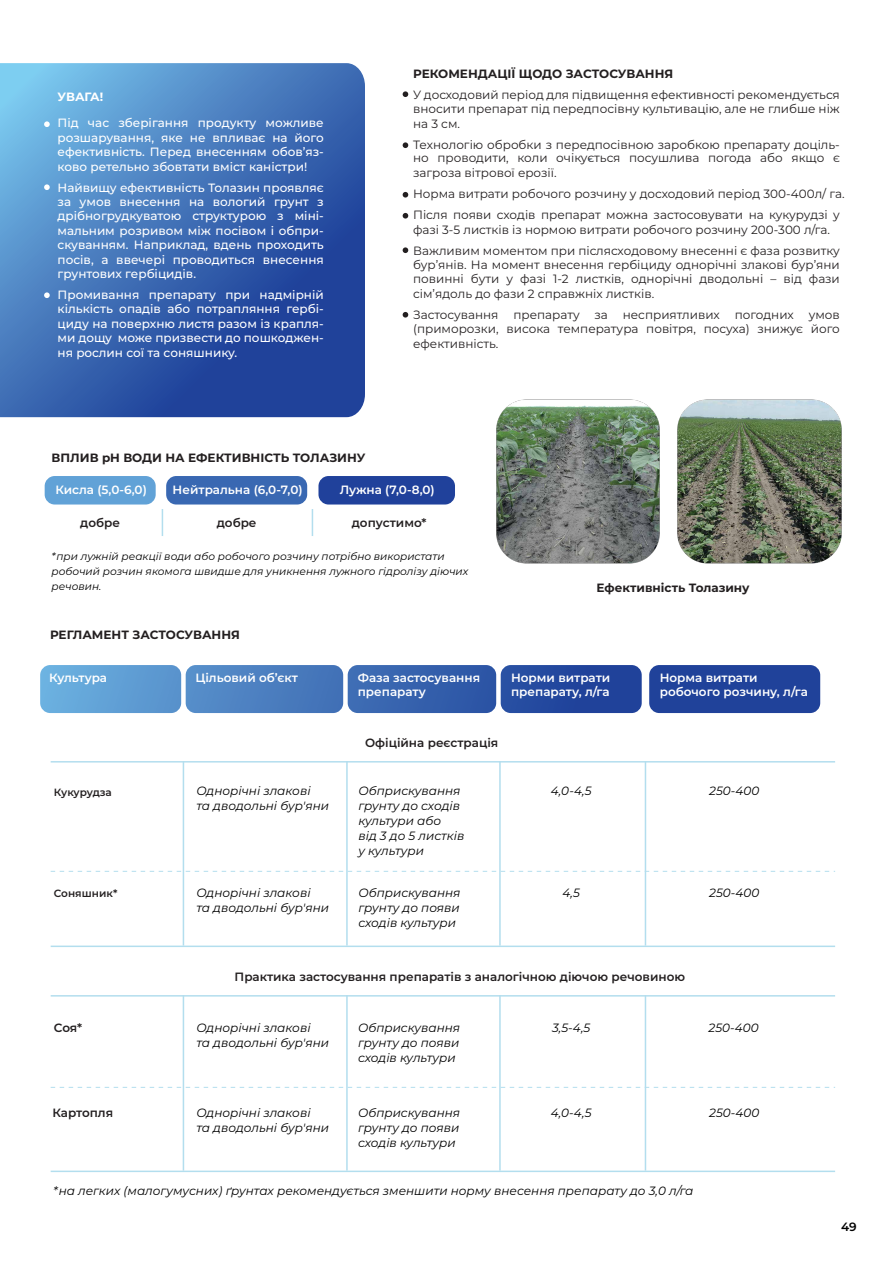
<style>
.page{position:relative;width:893px;height:1263px;background:#fff}
.page>*{position:absolute;margin:0;border:0;box-sizing:border-box;transform-origin:0 0}
.t1{font:12px/14.4px "Montserrat";color:#231f20;text-align:justify}
.t2{font:500 12px/14.4px "Montserrat";color:#fff;text-align:justify}
.t3{font:italic 12px/15px "Montserrat";color:#000}
.t4{font:600 12px/14.4px "Montserrat";color:#fff}
.t5{font:600 12px "Montserrat";color:#231f20}
.t6{font:700 12px "Montserrat";color:#231f20}
.t7{font:700 12px "Montserrat";letter-spacing:-.01em;color:#fff}
.t8{font:600 12px "Montserrat";color:#000}
.t9{font:italic 10.5px/15px "Montserrat";color:#000}
.t10{font:600 10.5px "Montserrat";color:#231f20}
</style>
<div class="page">
<svg style="left:0;top:63px;width:365px;height:354px;background:#3f6fb6"></svg>
<svg style="left:162px;top:509px;width:1px;height:27px"></svg>
<svg style="left:312px;top:509px;width:1px;height:27px"></svg>
<div style="left:45px;top:476px;width:111px;height:28px;background:#61a2d7;border-radius:10px"></div>
<div style="left:166px;top:476px;width:141px;height:28px;background:#3968b2;border-radius:10px"></div>
<div style="left:318px;top:476px;width:137px;height:28px;background:#20419b;border-radius:10px"></div>
<div style="left:649px;top:665px;width:171px;height:48px;background:#20429a"></div>
<svg style="left:40px;top:665px;width:602px;height:48px;background:#4575b9"></svg>
<hr style="left:183px;top:995px;width:1px;height:175px;background:#b3deee">
<hr style="left:346px;top:995px;width:2px;height:175px;background:#b3deee">
<hr style="left:499px;top:995px;width:2px;height:175px;background:#b3deee">
<hr style="left:645px;top:995px;width:1px;height:175px;background:#b3deee">
<hr style="left:183px;top:761px;width:1px;height:184px;background:#b3deee">
<hr style="left:346px;top:761px;width:2px;height:184px;background:#b3deee">
<hr style="left:499px;top:761px;width:2px;height:184px;background:#b3deee">
<hr style="left:645px;top:761px;width:1px;height:184px;background:#b3deee">
<hr style="left:51px;top:761px;width:784px;height:1px;background:#b3deee">
<hr style="left:51px;top:995px;width:784px;height:1px;background:#b3deee">
<hr style="left:51px;top:1170px;width:784px;height:2px;background:#b3deee">
<svg style="left:51px;top:1087px;width:784px;height:1px"></svg>
<hr style="left:51px;top:945px;width:784px;height:2px;background:#b3deee">
<svg style="left:51px;top:871px;width:784px;height:1px"></svg>
<svg style="left:44px;top:121px;width:6px;height:6px"></svg>
<svg style="left:44px;top:184px;width:6px;height:6px"></svg>
<svg style="left:44px;top:292px;width:6px;height:6px"></svg>
<svg style="left:403px;top:91px;width:5px;height:6px"></svg>
<svg style="left:403px;top:142px;width:5px;height:6px"></svg>
<svg style="left:403px;top:192px;width:5px;height:6px"></svg>
<svg style="left:403px;top:213px;width:5px;height:6px"></svg>
<svg style="left:403px;top:247px;width:5px;height:6px"></svg>
<svg style="left:403px;top:312px;width:5px;height:6px"></svg>
<img style="left:677px;top:399px;width:165px;height:165px">
<img style="left:496px;top:399px;width:164px;height:165px">
<p class="t7" style="left:58px;top:88px;width:47px">УВАГА!</p>
<p class="t2" style="left:58px;top:115px;width:268px">Під час зберігання продукту можливе розшарування, яке не впливає на його ефективність. Перед внесенням обов’яз&shy;ково ретельно збовтати вміст каністри!</p>
<p class="t2" style="left:58px;top:180px;width:268px">Найвищу ефективність Толазин проявляє за умов внесення на вологий грунт з дрібногрудкуватою структурою з міні&shy;мальним розривом між посівом і обпри&shy;скуванням. Наприклад, вдень проходить посів, а ввечері проводиться внесення грунтових гербіцидів.</p>
<p class="t2" style="left:58px;top:287px;width:268px">Промивання препарату при надмірній кількість опадів або потрапляння гербі&shy;циду на поверхню листя разом із крапля&shy;ми дощу може призвести до пошкоджен&shy;ня рослин сої та соняшнику.</p>
<p class="t6" style="left:52px;top:449px;width:315px">ВПЛИВ pH ВОДИ НА ЕФЕКТИВНІСТЬ ТОЛАЗИНУ</p>
<p class="t6" style="left:413px;top:65px;width:262px">РЕКОМЕНДАЦІЇ ЩОДО ЗАСТОСУВАННЯ</p>
<p class="t1" style="left:413px;top:87px;width:428px">У досходовий період для підвищення ефективності рекомендується вносити препарат під передпосівну культивацію, але не глибше ніж на 3 см.</p>
<p class="t1" style="left:413px;top:137px;width:428px;line-height:14px">Технологію обробки з передпосівною заробкою препарату доціль&shy;но проводити, коли очікується посушлива погода або якщо є загроза вітрової ерозії.</p>
<p class="t1" style="left:413px;top:182px;width:433px;line-height:21px">Норма витрати робочого розчину у досходовий період 300-400л/ га.<br>Після появи сходів препарат можна застосовувати на кукурудзі у</p>
<p class="t1" style="left:413px;top:218px;width:428px;line-height:21px">фазі 3-5 листків із нормою витрати робочого розчину 200-300 л/га.<br>Важливим моментом при післясходовому внесенні є фаза розвитку</p>
<p class="t1" style="left:413px;top:257px;width:428px">бур’янів. На момент внесення гербіциду однорічні злакові бур’яни повинні бути у фазі 1-2 листків, однорічні дводольні – від фази сім’ядоль до фази 2 справжніх листків.</p>
<p class="t1" style="left:413px;top:307px;width:428px">Застосування препарату за несприятливих погодних умов (приморозки, висока температура повітря, посуха) знижує його ефективність.</p>
<p class="t4" style="left:55px;top:482px;width:93px">Кисла (5,0-6,0)</p>
<p class="t4" style="left:173px;top:482px;width:131px">Нейтральна (6,0-7,0)</p>
<p class="t4" style="left:340px;top:482px;width:96px">Лужна (7,0-8,0)</p>
<p class="t5" style="left:80px;top:514px;width:41px">добре</p>
<p class="t5" style="left:217px;top:514px;width:41px">добре</p>
<p class="t5" style="left:352px;top:514px;width:76px">допустимо*</p>
<p class="t9" style="left:52px;top:548px;width:418px">*при лужній реакції води або робочого розчину потрібно використати робочий розчин якомога швидше для уникнення лужного гідролізу діючих речовин.</p>
<p class="t6" style="left:50px;top:626px;width:191px">РЕГЛАМЕНТ ЗАСТОСУВАННЯ</p>
<p class="t6" style="left:597px;top:579px;width:155px">Ефективність Толазину</p>
<p class="t4" style="left:49px;top:669px;width:59px">Культура</p>
<p class="t4" style="left:195px;top:669px;width:104px">Цільовий об’єкт</p>
<p class="t4" style="left:358px;top:669px;width:124px">Фаза застосування препарату</p>
<p class="t4" style="left:511px;top:669px;width:101px">Норми витрати препарату, л/га</p>
<p class="t4" style="left:660px;top:669px;width:150px">Норма витрати робочого розчину, л/га</p>
<p class="t5" style="left:365px;top:734px;width:135px">Офіційна реєстрація</p>
<p class="t10" style="left:54px;top:785px;width:59px">Кукурудза</p>
<p class="t3" style="left:196px;top:783px;width:134px">Однорічні злакові<br>та дводольні бур'яни</p>
<p class="t3" style="left:358px;top:783px;width:107px">Обприскування грунту до сходів культури або<br>від 3 до 5 листків у культури</p>
<p class="t3" style="left:551px;top:783px;width:42px">4,0-4,5</p>
<p class="t3" style="left:709px;top:783px;width:52px">250-400</p>
<p class="t10" style="left:54px;top:886px;width:65px">Соняшник*</p>
<p class="t3" style="left:196px;top:885px;width:134px">Однорічні злакові<br>та дводольні бур'яни</p>
<p class="t3" style="left:358px;top:885px;width:104px;text-align:justify">Обприскування грунту до появи сходів культури</p>
<p class="t3" style="left:562px;top:885px;width:19px">4,5</p>
<p class="t3" style="left:709px;top:885px;width:52px">250-400</p>
<p class="t5" style="left:235px;top:968px;width:452px">Практика застосування препаратів з аналогічною діючою речовиною</p>
<p class="t5" style="left:54px;top:1019px;width:30px">Соя*</p>
<p class="t3" style="left:196px;top:1020px;width:134px">Однорічні злакові<br>та дводольні бур'яни</p>
<p class="t3" style="left:358px;top:1020px;width:104px;text-align:justify">Обприскування грунту до появи сходів культури</p>
<p class="t3" style="left:552px;top:1020px;width:40px">3,5-4,5</p>
<p class="t3" style="left:708px;top:1020px;width:52px">250-400</p>
<p class="t5" style="left:52px;top:1105px;width:62px">Картопля</p>
<p class="t3" style="left:196px;top:1105px;width:134px">Однорічні злакові<br>та дводольні бур'яни</p>
<p class="t3" style="left:358px;top:1105px;width:104px;text-align:justify">Обприскування грунту до появи сходів культури</p>
<p class="t3" style="left:551px;top:1105px;width:42px">4,0-4,5</p>
<p class="t3" style="left:709px;top:1105px;width:52px">250-400</p>
<p class="t3" style="left:53px;top:1183px;width:642px">*на легких (малогумусних) ґрунтах рекомендується зменшити норму внесення препарату до 3,0 л/га</p>
<p class="t8" style="left:841px;top:1218px;width:17px">49</p>
</div>
